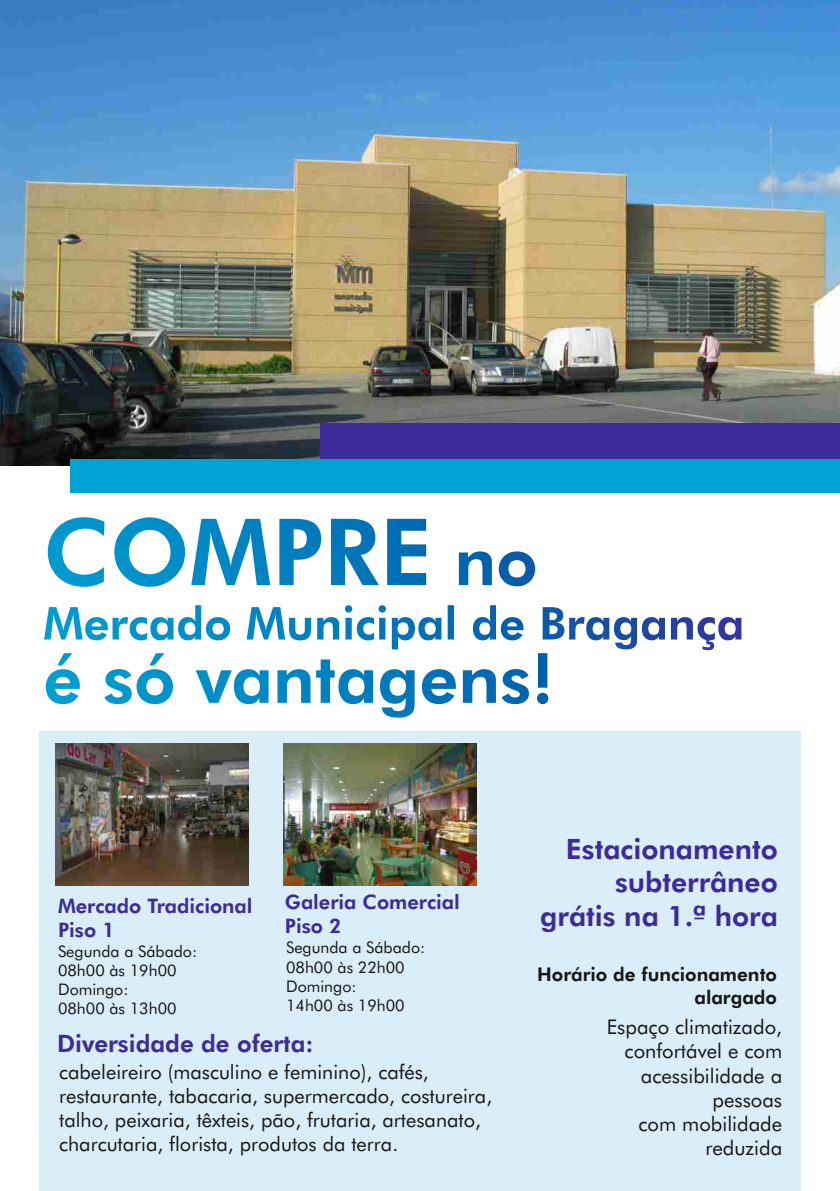
<style>
.page{position:relative;width:840px;height:1191px;background:#fff}
.page>*{position:absolute;margin:0;border:0;box-sizing:border-box;transform-origin:0 0}
.t1{font:800 28px/33.6px "Futura BT";color:#3c2b99;text-align:right}
.t2{font:800 24px "Futura BT";color:#3c2b99}
.t3{font:20.2px/24.2px "Futura BT";color:#151616;text-align:right}
.t4{font:20px/24px "Futura BT";color:#151616}
.t5{font:800 20px/24px "Futura BT";color:#3c2b99}
.t6{font:800 18.8px/22.6px "Futura BT";color:#151616;text-align:right}
.t7{font:16px/19.2px "Futura BT";color:#151616}
</style>
<div class="page">
<div style="left:39px;top:731px;width:761px;height:460px;background:#daeefa"></div>
<img style="left:0;top:0;width:839px;height:465px">
<div style="left:320px;top:423px;width:519px;height:64px;background:#3c2b99"></div>
<div style="left:70px;top:459px;width:769px;height:34px;background:#00a3d4"></div>
<img style="left:283px;top:743px;width:193px;height:142px">
<img style="left:55px;top:743px;width:193px;height:142px">
<svg style="left:44px;top:517px;width:698px;height:201px"></svg>
<p class="t5" style="left:58px;top:895px;width:196px">Mercado Tradicional<br>Piso 1</p>
<p class="t5" style="left:285px;top:892px;width:176px">Galeria Comercial<br>Piso 2</p>
<p class="t7" style="left:58px;top:943px;width:140px">Segunda a Sábado:<br>08h00 às 19h00<br>Domingo:<br>08h00 às 13h00</p>
<p class="t7" style="left:286px;top:939px;width:140px">Segunda a Sábado:<br>08h00 às 22h00<br>Domingo:<br>14h00 às 19h00</p>
<p class="t2" style="left:57px;top:1034px;width:258px">Diversidade de oferta:</p>
<p class="t4" style="left:59px;top:1061px;width:434px">cabeleireiro (masculino e feminino), cafés, restaurante, tabacaria, supermercado, costureira, talho, peixaria, têxteis, pão, frutaria, artesanato, charcutaria, florista, produtos da terra.</p>
<h1 class="t1" style="left:540px;top:834px;width:239px">Estacionamento subterrâneo grátis na 1.ª hora</h1>
<p class="t6" style="left:537px;top:964px;width:241px">Horário de funcionamento alargado</p>
<p class="t3" style="left:606px;top:1016px;width:177px">Espaço climatizado, confortável e com acessibilidade a pessoas<br>com mobilidade reduzida</p>
</div>
